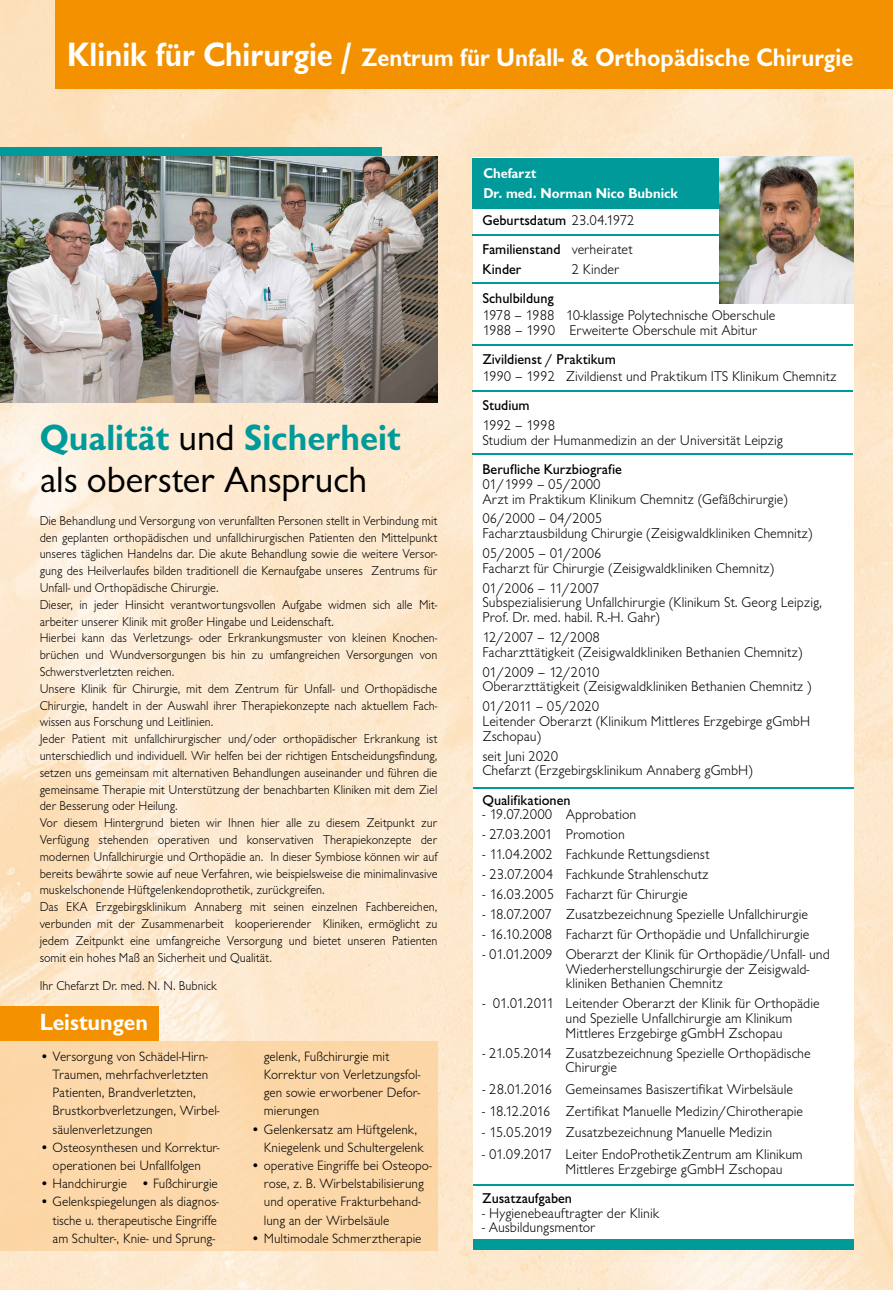
<style>
.page{position:relative;width:893px;height:1290px;background:#fff}
.page>*{position:absolute;margin:0;border:0;box-sizing:border-box;transform-origin:0 0}
.t1{font:37.8px/42px "Giltus T";color:#000}
.t2{font:700 26.25px "Giltus T";color:#fff;scale:.95 1}
.t3{font:700 24.25px "Giltus T";color:#fff}
.t4{font:300 14.7px/14.7px "Giltus T";color:#000}
.t5{font:500 14.7px/29px "Giltus T";color:#000}
.t6{font:700 14.7px/19.9px "Giltus T";color:#fff}
.t7{font:300 14px/18.2px "Giltus T";color:#000}
.t8{font:300 13.3px/16.8px "Giltus T";color:#000}
.s1{font-size:35px}
.s2{font-weight:700;color:#009a9b}
.s3{font-weight:300}
</style>
<div class="page">
<img style="left:0;top:0;width:893px;height:1290px">
<div style="left:0;top:1041px;width:437px;height:209px;background:#fcd7a9"></div>
<div style="left:56px;top:0;width:837px;height:88px;background:#f39100"></div>
<div style="left:0;top:1006px;width:159px;height:35px;background:#f39100"></div>
<div style="left:472px;top:158px;width:381px;height:1081px;background:#fff"></div>
<div style="left:472px;top:158px;width:251px;height:50px;background:#009a9b"></div>
<div style="left:0;top:147px;width:382px;height:11px;background:#009a9b"></div>
<div style="left:473px;top:1239px;width:380px;height:11px;background:#009a9b"></div>
<hr style="left:472px;top:234px;width:381px;height:2px;background:#009a9b">
<hr style="left:472px;top:282px;width:381px;height:2px;background:#009a9b">
<hr style="left:472px;top:344px;width:381px;height:2px;background:#009a9b">
<hr style="left:472px;top:390px;width:381px;height:2px;background:#009a9b">
<hr style="left:472px;top:453px;width:381px;height:2px;background:#009a9b">
<hr style="left:472px;top:787px;width:381px;height:1px;background:#009a9b">
<hr style="left:472px;top:1183px;width:381px;height:2px;background:#009a9b">
<img style="left:719px;top:156px;width:134px;height:148px">
<img style="left:0;top:157px;width:437px;height:246px">
<h2 class="t2" style="left:67px;top:42px;width:829px"><span class="s1">Klinik für Chirurgie /</span> Zentrum für Unfall- &amp; Orthopädische Chirurgie</h2>
<h1 class="t1" style="left:40px;top:417px;width:362px"><span class="s2">Qualität</span> und <span class="s2">Sicherheit </span>als oberster Anspruch</h1>
<p class="t8" style="left:40px;top:512px;width:399px">Die Behandlung und Versorgung von verunfallten Personen stellt in Verbindung mit den geplanten orthopädischen und unfallchirurgischen Patienten den Mittelpunkt unseres täglichen Handelns dar. Die akute Behandlung sowie die weitere Versor&shy;gung des Heilverlaufes bilden traditionell die Kernaufgabe unseres Zentrums für Unfall- und Orthopädische Chirurgie.<br>Dieser, in jeder Hinsicht verantwortungsvollen Aufgabe widmen sich alle Mit&shy;arbeiter unserer Klinik mit großer Hingabe und Leidenschaft.<br>Hierbei kann das Verletzungs- oder Erkrankungsmuster von kleinen Knochen&shy;brüchen und Wundversorgungen bis hin zu umfangreichen Versorgungen von Schwerstverletzten reichen.<br>Unsere Klinik für Chirurgie, mit dem Zentrum für Unfall- und Orthopädische Chirurgie, handelt in der Auswahl ihrer Therapiekonzepte nach aktuellem Fach&shy;wissen aus Forschung und Leitlinien.<br>Jeder Patient mit unfallchirurgischer und/oder orthopädischer Erkrankung ist unterschiedlich und individuell. Wir helfen bei der richtigen Entscheidungsfindung, setzen uns gemeinsam mit alternativen Behandlungen auseinander und führen die gemeinsame Therapie mit Unterstützung der benachbarten Kliniken mit dem Ziel der Besserung oder Heilung.<br>Vor diesem Hintergrund bieten wir Ihnen hier alle zu diesem Zeitpunkt zur Verfügung stehenden operativen und konservativen Therapiekonzepte der modernen Unfallchirurgie und Orthopädie an. In dieser Symbiose können wir auf bereits bewährte sowie auf neue Verfahren, wie beispielsweise die minimalinvasive muskelschonende Hüftgelenkendoprothetik, zurückgreifen.<br>Das EKA Erzgebirgsklinikum Annaberg mit seinen einzelnen Fachbereichen, verbunden mit der Zusammenarbeit kooperierender Kliniken, ermöglicht zu jedem Zeitpunkt eine umfangreiche Versorgung und bietet unseren Patienten somit ein hohes Maß an Sicherheit und Qualität.</p>
<p class="t8" style="left:40px;top:977px;width:179px">Ihr Chefarzt Dr. med. N. N. Bubnick</p>
<h3 class="t3" style="left:40px;top:1007px;width:110px">Leistungen</h3>
<p class="t7" style="left:53px;top:1047px;width:169px;text-indent:-13px">• Versorgung von Schädel-Hirn-<br>Traumen, mehrfachverletzten<br>Patienten, Brandverletzten,<br>Brustkorbverletzungen, Wirbel&shy;säulenverletzungen</p>
<p class="t7" style="left:40px;top:1138px;width:182px;text-align:center">• Osteosynthesen und Korrektur&shy;operationen bei Unfallfolgen</p>
<p class="t7" style="left:40px;top:1174px;width:180px">• Handchirurgie • Fußchirurgie</p>
<p class="t7" style="left:53px;top:1192px;width:168px;text-indent:-13px">• Gelenkspiegelungen als diagnos&shy;tische u. therapeutische Eingriffe am Schulter-, Knie- und Sprung-</p>
<p class="t7" style="left:264px;top:1047px;width:158px">gelenk, Fußchirurgie mit<br>Korrektur von Verletzungsfol&shy;gen sowie erworbener Defor&shy;mierungen</p>
<p class="t7" style="left:264px;top:1120px;width:162px;text-indent:-13px">• Gelenkersatz am Hüftgelenk,<br>Kniegelenk und Schultergelenk</p>
<p class="t7" style="left:264px;top:1156px;width:169px;text-indent:-13px">• operative Eingriffe bei Osteopo&shy;rose, z. B. Wirbelstabilisierung und operative Frakturbehand&shy;lung an der Wirbelsäule</p>
<p class="t7" style="left:251px;top:1229px;width:172px">• Multimodale Schmerztherapie</p>
<p class="t6" style="left:483px;top:163px;width:196px">Chefarzt<br>Dr. med. Norman Nico Bubnick</p>
<p class="t5" style="left:482px;top:205px;width:154px">Geburtsdatum <span class="s3">23.04.1972<br></span>Familienstand <span class="s3">verheiratet</span></p>
<p class="t5" style="left:482px;top:254px;width:40px">Kinder</p>
<p class="t4" style="left:572px;top:261px;width:49px">2 Kinder</p>
<p class="t5" style="left:482px;top:283px;width:73px">Schulbildung</p>
<p class="t4" style="left:482px;top:308px;width:295px">1978 – 1988 10-klassige Polytechnische Oberschule<br>1988 – 1990 Erweiterte Oberschule mit Abitur</p>
<p class="t5" style="left:482px;top:344px;width:135px">Zivildienst / Praktikum</p>
<p class="t4" style="left:482px;top:369px;width:356px">1990 – 1992 Zivildienst und Praktikum ITS Klinikum Chemnitz</p>
<p class="t5" style="left:482px;top:391px;width:49px">Studium</p>
<p class="t4" style="left:482px;top:418px;width:302px">1992 – 1998<br>Studium der Humanmedizin an der Universität Leipzig</p>
<p class="t5" style="left:482px;top:454px;width:141px">Berufliche Kurzbiografie</p>
<p class="t4" style="left:482px;top:476px;width:307px">01/1999 – 05/2000<br>Arzt im Praktikum Klinikum Chemnitz (Gefäßchirurgie)</p>
<p class="t4" style="left:482px;top:511px;width:332px">06/2000 – 04/2005<br>Facharztausbildung Chirurgie (Zeisigwaldkliniken Chemnitz)</p>
<p class="t4" style="left:482px;top:546px;width:293px">05/2005 – 01/2006<br>Facharzt für Chirurgie (Zeisigwaldkliniken Chemnitz)</p>
<p class="t4" style="left:482px;top:580px;width:341px">01/2006 – 11/2007<br>Subspezialisierung Unfallchirurgie (Klinikum St. Georg Leipzig,<br>Prof. Dr. med. habil. R.-H. Gahr)</p>
<p class="t4" style="left:482px;top:630px;width:322px">12/2007 – 12/2008<br>Facharzttätigkeit (Zeisigwaldkliniken Bethanien Chemnitz)</p>
<p class="t4" style="left:482px;top:664px;width:331px">01/2009 – 12/2010<br>Oberarzttätigkeit (Zeisigwaldkliniken Bethanien Chemnitz )</p>
<p class="t4" style="left:482px;top:699px;width:329px">01/2011 – 05/2020<br>Leitender Oberarzt (Klinikum Mittleres Erzgebirge gGmbH<br>Zschopau)</p>
<p class="t4" style="left:482px;top:748px;width:272px">seit Juni 2020<br>Chefarzt (Erzgebirgsklinikum Annaberg gGmbH)</p>
<p class="t5" style="left:482px;top:785px;width:90px">Qualifikationen</p>
<p class="t4" style="left:482px;top:807px;width:155px">- 19.07.2000 Approbation</p>
<p class="t4" style="left:482px;top:827px;width:144px">- 27.03.2001 Promotion</p>
<p class="t4" style="left:482px;top:847px;width:229px">- 11.04.2002 Fachkunde Rettungsdienst</p>
<p class="t4" style="left:482px;top:867px;width:228px">- 23.07.2004 Fachkunde Strahlenschutz</p>
<p class="t4" style="left:482px;top:887px;width:207px">- 16.03.2005 Facharzt für Chirurgie</p>
<p class="t4" style="left:482px;top:907px;width:327px">- 18.07.2007 Zusatzbezeichnung Spezielle Unfallchirurgie</p>
<p class="t4" style="left:482px;top:927px;width:328px">- 16.10.2008 Facharzt für Orthopädie und Unfallchirurgie</p>
<p class="t4" style="left:566px;top:946px;width:266px;text-indent:-83px">- 01.01.2009 Oberarzt der Klinik für Orthopädie/Unfall- und<br>Wiederherstellungschirurgie der Zeisigwald&shy;kliniken Bethanien Chemnitz</p>
<p class="t4" style="left:566px;top:996px;width:255px;text-indent:-83px">- 01.01.2011 Leitender Oberarzt der Klinik für Orthopädie und Spezielle Unfallchirurgie am Klinikum<br>Mittleres Erzgebirge gGmbH Zschopau</p>
<p class="t4" style="left:566px;top:1045px;width:247px;text-indent:-83px">- 21.05.2014 Zusatzbezeichnung Spezielle Orthopädische<br>Chirurgie</p>
<p class="t4" style="left:482px;top:1082px;width:312px">- 28.01.2016 Gemeinsames Basiszertifikat Wirbelsäule</p>
<p class="t4" style="left:482px;top:1103px;width:322px">- 18.12.2016 Zertifikat Manuelle Medizin/Chirotherapie</p>
<p class="t4" style="left:482px;top:1125px;width:292px">- 15.05.2019 Zusatzbezeichnung Manuelle Medizin</p>
<p class="t4" style="left:566px;top:1147px;width:239px;text-indent:-83px">- 01.09.2017 Leiter EndoProthetikZentrum am Klinikum<br>Mittleres Erzgebirge gGmbH Zschopau</p>
<p class="t5" style="left:482px;top:1183px;width:91px">Zusatzaufgaben</p>
<p class="t4" style="left:482px;top:1205px;width:179px">- Hygienebeauftragter der Klinik</p>
<p class="t4" style="left:482px;top:1220px;width:115px">- Ausbildungsmentor</p>
</div>
